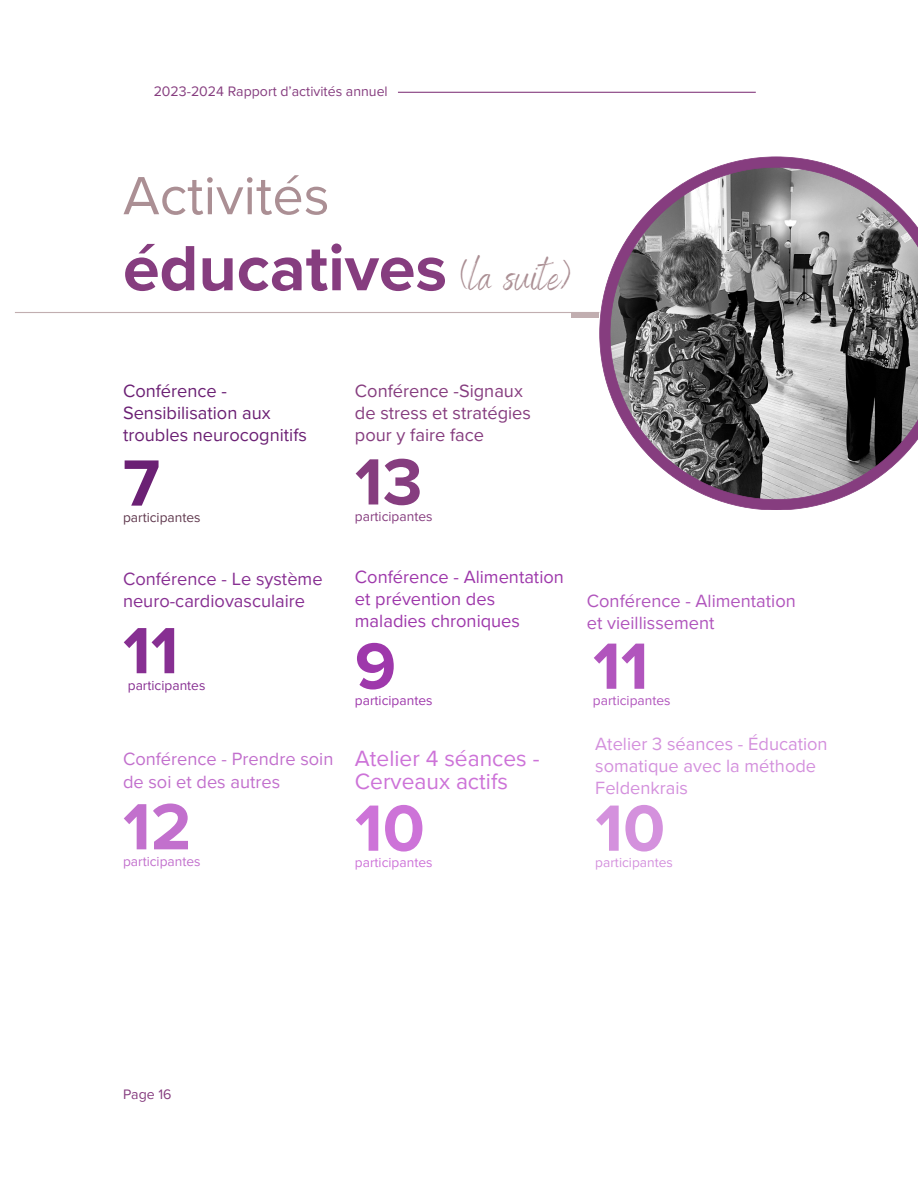
<style>
.page{position:relative;width:918px;height:1188px;background:#fff}
.page>*{position:absolute;margin:0;border:0;box-sizing:border-box;transform-origin:0 0}
.t1{font:700 67.8px "Proxima Nova";color:#863d7f}
.t2{font:700 67.8px "Proxima Nova";color:#872f92}
.t3{font:700 67.8px "Proxima Nova";color:#b155bd}
.t4{font:700 67.8px "Proxima Nova";color:#cd73d8}
.t5{font:700 67.8px "Proxima Nova";color:#c270cd}
.t6{font:700 67.8px "Proxima Nova";color:#d491dd}
.t7{font:700 67.8px "Proxima Nova";color:#6b2074}
.t8{font:700 67.8px "Proxima Nova";color:#9e38ab}
.t9{font:700 66.3px "Proxima Nova";color:#863d7f}
.t10{font:55.8px "Proxima Nova";color:#ab8f94}
.t11{font:43.8px "Benedict";color:#ab8f94}
.t12{font:22.8px/23.4px "Proxima Nova";color:#cd73d8}
.t13{font:18.3px/22.2px "Proxima Nova";color:#d491dd}
.t14{font:18.3px/22.2px "Proxima Nova";color:#9e38ab}
.t15{font:18.3px/22.2px "Proxima Nova";color:#863d7f}
.t16{font:18.3px/22.2px "Proxima Nova";color:#6b2074}
.t17{font:18.3px/22.2px "Proxima Nova";color:#872f92}
.t18{font:18.3px/22.2px "Proxima Nova";color:#b155bd}
.t19{font:18.3px/22.2px "Proxima Nova";color:#c270cd}
.t20{font:14.1px "Proxima Nova";color:#863d7f}
.t21{font:13.8px "Proxima Nova";color:#60394e}
.t22{font:13.8px "Proxima Nova";color:#872f92}
.t23{font:13.8px "Proxima Nova";color:#9e38ab}
.t24{font:13.8px "Proxima Nova";color:#b155bd}
.t25{font:13.8px "Proxima Nova";color:#cd73d8}
.t26{font:13.8px "Proxima Nova";color:#c270cd}
.t27{font:13.8px "Proxima Nova";color:#863d7f}
.t28{font:13.8px "Proxima Nova";color:#d491dd}
</style>
<div class="page">
<hr style="left:398px;top:92px;width:358px;height:1px;background:#863d7f">
<hr style="left:15px;top:312px;width:584px;height:1px;background:#c1aeb0">
<svg style="left:599px;top:157px;width:319px;height:353px"></svg>
<div style="left:572px;top:312px;width:27px;height:5px;background:#c1aeb0"></div>
<p class="t20" style="left:154px;top:83px;width:236px">2023-2024 Rapport d’activités annuel</p>
<p class="t10" style="left:123px;top:163px;width:208px">Activités</p>
<p class="t9" style="left:123px;top:229px;width:326px">éducatives</p>
<h1 class="t11" style="left:461px;top:248px;width:111px">(la suite)</h1>
<p class="t16" style="left:123px;top:380px;width:185px">Conférence -<br>Sensibilisation aux troubles neurocognitifs</p>
<p class="t7" style="left:123px;top:443px;width:38px">7</p>
<p class="t21" style="left:123px;top:509px;width:79px">participantes</p>
<p class="t15" style="left:355px;top:380px;width:178px">Conférence -Signaux de stress et stratégies pour y faire face</p>
<h2 class="t1" style="left:355px;top:442px;width:69px">13</h2>
<p class="t27" style="left:355px;top:508px;width:79px">participantes</p>
<p class="t17" style="left:123px;top:568px;width:201px">Conférence - Le système neuro-cardiovasculaire</p>
<p class="t14" style="left:355px;top:566px;width:211px">Conférence - Alimentation et prévention des maladies chroniques</p>
<h1 class="t2" style="left:123px;top:611px;width:57px">11</h1>
<p class="t22" style="left:128px;top:677px;width:79px">participantes</p>
<h1 class="t8" style="left:355px;top:626px;width:43px">9</h1>
<p class="t23" style="left:355px;top:693px;width:79px">participantes</p>
<p class="t19" style="left:123px;top:749px;width:212px">Conférence - Prendre soin de soi et des autres</p>
<h1 class="t5" style="left:123px;top:787px;width:70px">12</h1>
<p class="t26" style="left:123px;top:853px;width:79px">participantes</p>
<p class="t12" style="left:355px;top:747px;width:186px">Atelier 4 séances -<br>Cerveaux actifs</p>
<p class="t4" style="left:355px;top:788px;width:71px">10</p>
<p class="t25" style="left:355px;top:854px;width:79px">participantes</p>
<p class="t18" style="left:587px;top:590px;width:211px">Conférence - Alimentation et vieillissement</p>
<h1 class="t3" style="left:593px;top:626px;width:57px">11</h1>
<p class="t24" style="left:593px;top:693px;width:79px">participantes</p>
<p class="t13" style="left:595px;top:733px;width:234px">Atelier 3 séances - Éducation somatique avec la méthode<br>Feldenkrais</p>
<p class="t6" style="left:595px;top:788px;width:71px">10</p>
<p class="t28" style="left:595px;top:854px;width:79px">participantes</p>
<h3 class="t20" style="left:123px;top:1086px;width:50px">Page 16</h3>
</div>
